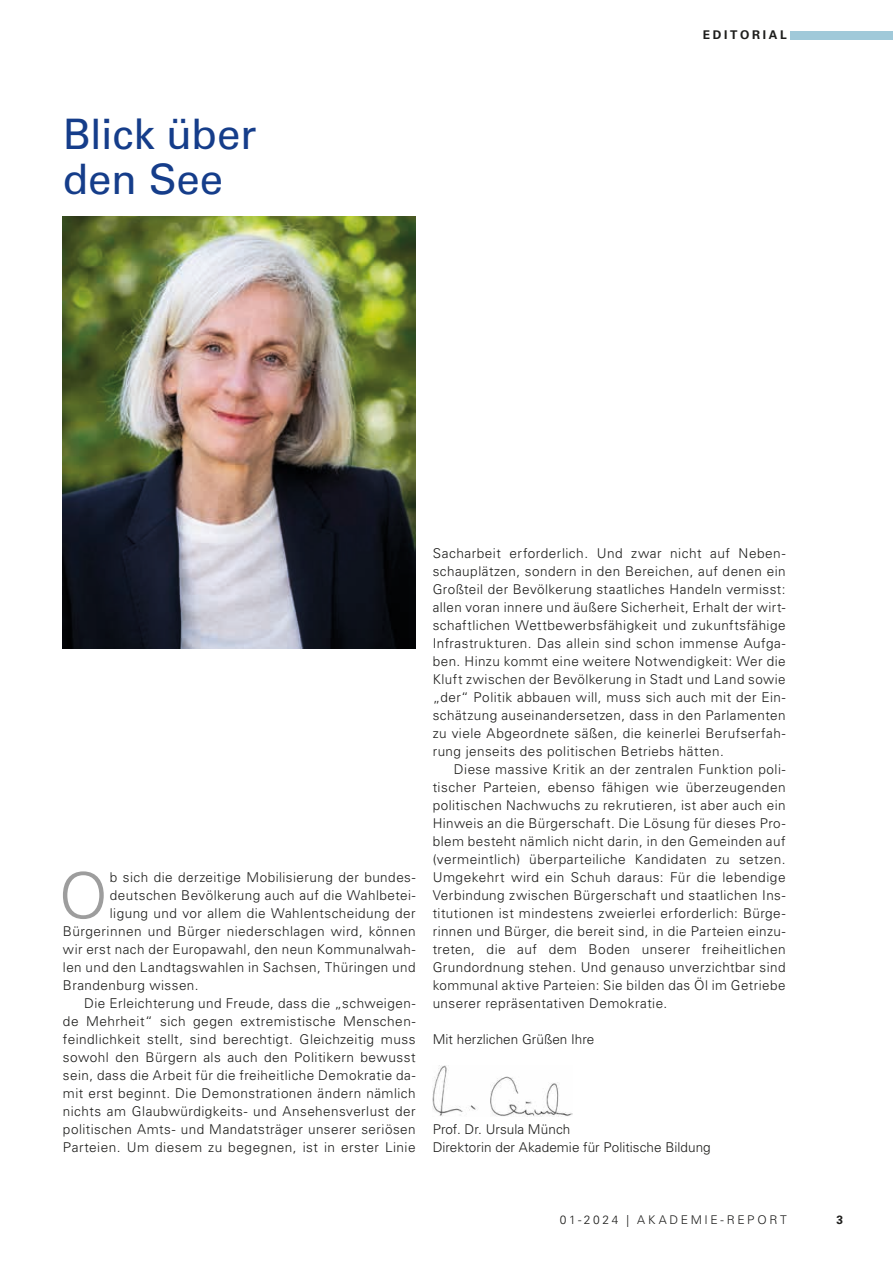
<style>
.page{position:relative;width:893px;height:1263px;background:#fff}
.page>*{position:absolute;margin:0;border:0;box-sizing:border-box;transform-origin:0 0}
.t1{font:300 63.3px "Univers LT Std";color:#9d9d9d}
.t2{font:42px/45px "Univers LT Std";letter-spacing:-.005em;color:#153d8a}
.t3{font:300 13.5px/18px "Univers LT Std";letter-spacing:.035em;color:#1d1d1b;text-align:justify}
.t4{font:300 13.5px/18px "Univers LT Std";letter-spacing:.005em;color:#1d1d1b}
.t5{font:300 12px "Univers LT Std";letter-spacing:.22em;color:#1d1d1b}
.t6{font:700 12px "Univers LT Std";letter-spacing:.22em;color:#1d1d1b}
</style>
<div class="page">
<img style="left:433px;top:1065px;width:139px;height:51px">
<img style="left:63px;top:216px;width:352px;height:432px">
<div style="left:791px;top:32px;width:102px;height:8px;background:#a0c9d9"></div>
<h2 class="t2" style="left:63px;top:112px;width:195px">Blick über den See</h2>
<p class="t6" style="left:703px;top:28px;width:85px">EDITORIAL</p>
<h1 class="t1" style="left:59px;top:857px;width:51px">O</h1>
<p class="t3" style="left:110px;top:868px;width:307px">b sich die derzeitige Mobilisierung der bundes-</p>
<p class="t3" style="left:110px;top:886px;width:307px">deutschen Bevölkerung auch auf die Wahlbetei-</p>
<p class="t3" style="left:110px;top:904px;width:307px">ligung und vor allem die Wahlentscheidung der</p>
<p class="t3" style="left:63px;top:922px;width:354px">Bürgerinnen und Bürger niederschlagen wird, können</p>
<p class="t3" style="left:63px;top:940px;width:354px">wir erst nach der Europawahl, den neun Kommunalwah-</p>
<p class="t3" style="left:63px;top:958px;width:354px">len und den Landtagswahlen in Sachsen, Thüringen und</p>
<p class="t3" style="left:63px;top:976px;width:137px">Brandenburg wissen.</p>
<p class="t3" style="left:84px;top:994px;width:333px">Die Erleichterung und Freude, dass die „schweigen-</p>
<p class="t3" style="left:63px;top:1012px;width:354px">de Mehrheit“ sich gegen extremistische Menschen-</p>
<p class="t3" style="left:63px;top:1030px;width:354px">feindlichkeit stellt, sind berechtigt. Gleichzeitig muss</p>
<p class="t3" style="left:63px;top:1048px;width:354px">sowohl den Bürgern als auch den Politikern bewusst</p>
<p class="t3" style="left:63px;top:1066px;width:354px">sein, dass die Arbeit für die freiheitliche Demokratie da-</p>
<p class="t3" style="left:63px;top:1084px;width:354px">mit erst beginnt. Die Demonstrationen ändern nämlich</p>
<p class="t3" style="left:63px;top:1102px;width:354px">nichts am Glaubwürdigkeits- und Ansehensverlust der</p>
<p class="t3" style="left:63px;top:1120px;width:354px">politischen Amts- und Mandatsträger unserer seriösen</p>
<p class="t3" style="left:63px;top:1138px;width:354px">Parteien. Um diesem zu begegnen, ist in erster Linie</p>
<p class="t3" style="left:433px;top:544px;width:354px">Sacharbeit erforderlich. Und zwar nicht auf Neben&shy;schauplätzen, sondern in den Bereichen, auf denen ein Großteil der Bevölkerung staatliches Handeln vermisst: allen voran innere und äußere Sicherheit, Erhalt der wirt&shy;schaftlichen Wettbewerbsfähigkeit und zukunftsfähige Infrastrukturen. Das allein sind schon immense Aufga&shy;ben. Hinzu kommt eine weitere Notwendigkeit: Wer die Kluft zwischen der Bevölkerung in Stadt und Land sowie „der“ Politik abbauen will, muss sich auch mit der Ein&shy;schätzung auseinandersetzen, dass in den Parlamenten zu viele Abgeordnete säßen, die keinerlei Berufserfah&shy;rung jenseits des politischen Betriebs hätten.</p>
<p class="t3" style="left:433px;top:760px;width:354px;text-indent:21px">Diese massive Kritik an der zentralen Funktion poli&shy;tischer Parteien, ebenso fähigen wie überzeugenden politischen Nachwuchs zu rekrutieren, ist aber auch ein Hinweis an die Bürgerschaft. Die Lösung für dieses Pro&shy;blem besteht nämlich nicht darin, in den Gemeinden auf (vermeintlich) überparteiliche Kandidaten zu setzen.<br>Umgekehrt wird ein Schuh daraus: Für die lebendige Verbindung zwischen Bürgerschaft und staatlichen Ins&shy;titutionen ist mindestens zweierlei erforderlich: Bürge&shy;rinnen und Bürger, die bereit sind, in die Parteien einzu&shy;treten, die auf dem Boden unserer freiheitlichen Grundordnung stehen. Und genauso unverzichtbar sind kommunal aktive Parteien: Sie bilden das Öl im Getriebe unserer repräsentativen Demokratie.</p>
<p class="t4" style="left:433px;top:1030px;width:163px">Mit herzlichen Grüßen Ihre</p>
<p class="t4" style="left:433px;top:1120px;width:280px">Prof. Dr. Ursula Münch<br>Direktorin der Akademie für Politische Bildung</p>
<p class="t5" style="left:560px;top:1213px;width:228px">01-2024 | AKADEMIE-REPORT</p>
<p class="t6" style="left:836px;top:1213px;width:8px">3</p>
</div>
